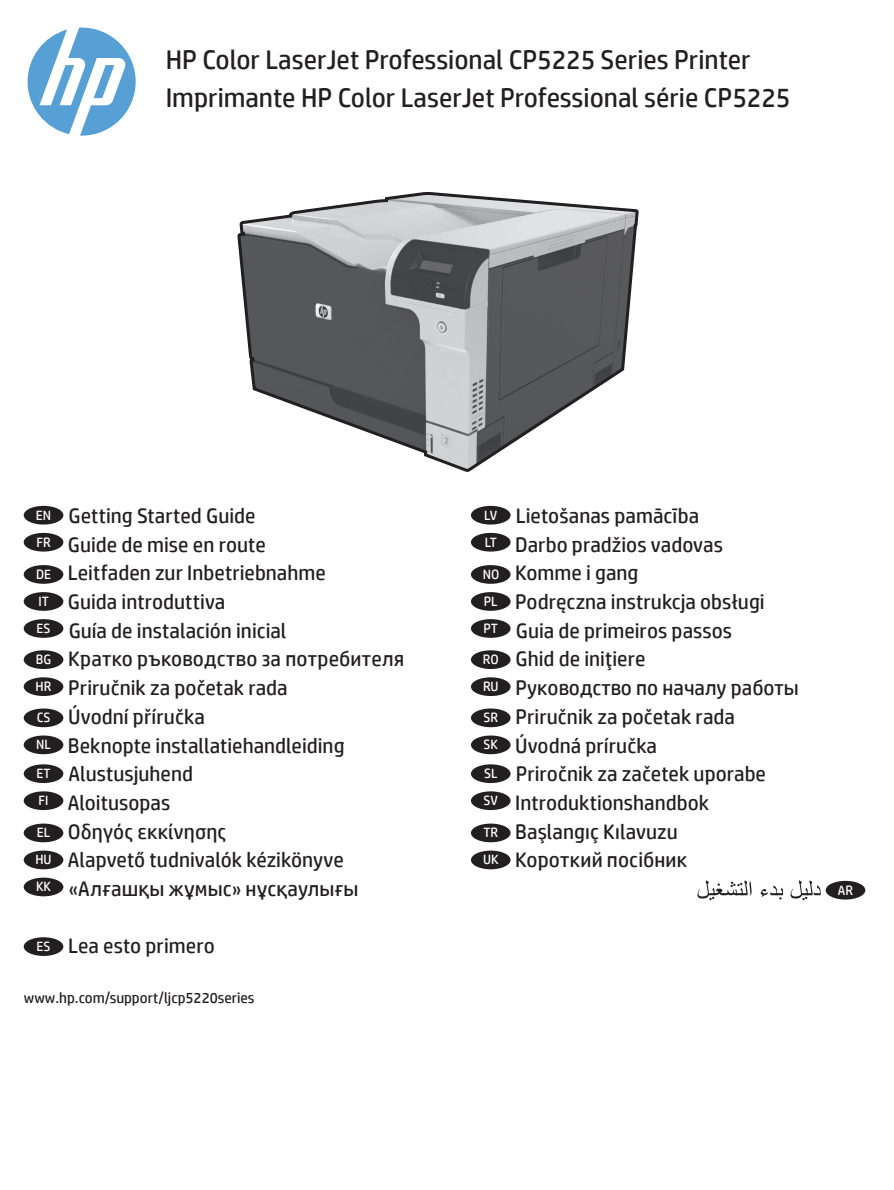
<style>
.page{position:relative;width:894px;height:1190px;background:#fff}
.page>*{position:absolute;margin:0;border:0;box-sizing:border-box;transform-origin:0 0}
.t1{font:27px/37.8px "HP Simplified";color:#231f20}
.t2{font:21px/28.7px "HP Simplified";color:#231f20}
.t3{font:15px "HP Simplified";color:#231f20}
.t4{font:13.5px "HP Simplified";color:#fff}
.s1{font-size:13.5px;color:#fff}
</style>
<div class="page">
<svg style="left:237px;top:192px;width:401px;height:280px"></svg>
<svg style="left:28px;top:28px;width:108px;height:108px"></svg>
<div style="left:24px;top:505px;width:39px;height:19px;background:#231f20;border-radius:50%"></div>
<div style="left:24px;top:532px;width:39px;height:19px;background:#231f20;border-radius:50%"></div>
<div style="left:24px;top:565px;width:39px;height:18px;background:#231f20;border-radius:50%"></div>
<div style="left:24px;top:592px;width:39px;height:18px;background:#231f20;border-radius:50%"></div>
<div style="left:24px;top:619px;width:39px;height:18px;background:#231f20;border-radius:50%"></div>
<div style="left:24px;top:650px;width:39px;height:19px;background:#231f20;border-radius:50%"></div>
<div style="left:24px;top:677px;width:39px;height:19px;background:#231f20;border-radius:50%"></div>
<div style="left:24px;top:708px;width:39px;height:19px;background:#231f20;border-radius:50%"></div>
<div style="left:24px;top:735px;width:39px;height:19px;background:#231f20;border-radius:50%"></div>
<div style="left:24px;top:764px;width:39px;height:18px;background:#231f20;border-radius:50%"></div>
<div style="left:24px;top:791px;width:39px;height:18px;background:#231f20;border-radius:50%"></div>
<div style="left:24px;top:823px;width:39px;height:19px;background:#231f20;border-radius:50%"></div>
<div style="left:24px;top:850px;width:39px;height:19px;background:#231f20;border-radius:50%"></div>
<div style="left:24px;top:877px;width:39px;height:19px;background:#231f20;border-radius:50%"></div>
<div style="left:471px;top:505px;width:39px;height:19px;background:#231f20;border-radius:50%"></div>
<div style="left:471px;top:532px;width:39px;height:19px;background:#231f20;border-radius:50%"></div>
<div style="left:471px;top:565px;width:39px;height:18px;background:#231f20;border-radius:50%"></div>
<div style="left:471px;top:592px;width:39px;height:18px;background:#231f20;border-radius:50%"></div>
<div style="left:471px;top:619px;width:39px;height:18px;background:#231f20;border-radius:50%"></div>
<div style="left:471px;top:650px;width:39px;height:19px;background:#231f20;border-radius:50%"></div>
<div style="left:471px;top:677px;width:39px;height:19px;background:#231f20;border-radius:50%"></div>
<div style="left:471px;top:708px;width:39px;height:19px;background:#231f20;border-radius:50%"></div>
<div style="left:471px;top:735px;width:39px;height:19px;background:#231f20;border-radius:50%"></div>
<div style="left:471px;top:764px;width:39px;height:18px;background:#231f20;border-radius:50%"></div>
<div style="left:471px;top:791px;width:39px;height:18px;background:#231f20;border-radius:50%"></div>
<div style="left:471px;top:823px;width:39px;height:19px;background:#231f20;border-radius:50%"></div>
<div style="left:471px;top:850px;width:39px;height:19px;background:#231f20;border-radius:50%"></div>
<div style="left:825px;top:880px;width:40px;height:19px;background:#231f20;border-radius:50%"></div>
<svg style="left:790px;top:880px;width:30px;height:20px"></svg>
<svg style="left:760px;top:885px;width:22px;height:14px"></svg>
<svg style="left:697px;top:880px;width:54px;height:20px"></svg>
<div style="left:24px;top:937px;width:39px;height:18px;background:#231f20;border-radius:50%"></div>
<p class="t1" style="left:166px;top:41px;width:626px">HP Color LaserJet Professional CP5225 Series Printer<br>Imprimante HP Color LaserJet Professional série CP5225</p>
<p class="t2" style="left:35px;top:501px;width:370px"><sup>EN</sup> Getting Started Guide<br><sup>FR</sup> Guide de mise en route<br><span class="s1">DE</span> Leitfaden zur Inbetriebnahme<br><span class="s1">IT</span> Guida introduttiva<br><sup>ES</sup> Guía de instalación inicial<br><span class="s1">BG</span> Кратко ръководство за потребителя<br><sup>HR</sup> Priručnik za početak rada<br><span class="s1">CS</span> Úvodní příručka<br><sup>NL</sup> Beknopte installatiehandleiding<br><sup>ET</sup> Alustusjuhend<br><sup>FI</sup> Aloitusopas<br><span class="s1">EL</span> Οδηγός εκκίνησης<br><span class="s1">HU</span> Alapvető tudnivalók kézikönyve<br><sup>KK</sup> «Алғашқы жұмыс» нұсқаулығы</p>
<p class="t2" style="left:482px;top:501px;width:317px"><sup>LV</sup> Lietošanas pamācība<br><sup>LT</sup> Darbo pradžios vadovas<br><span class="s1">NO</span> Komme i gang<br><span class="s1">PL</span> Podręczna instrukcja obsługi<br><sup>PT</sup> Guia de primeiros passos<br><span class="s1">RO</span> Ghid de iniţiere<br><sup>RU</sup> Руководство по началу работы<br><span class="s1">SR</span> Priručnik za početak rada<br><sup>SK</sup> Úvodná príručka<br><sup>SL</sup> Priročnik za začetek uporabe<br><sup>SV</sup> Introduktionshandbok<br><span class="s1">TR</span> Başlangıç Kılavuzu<br><span class="s1">UK</span> Короткий посібник</p>
<p class="t2" style="left:37px;top:931px;width:179px"><span class="s1">ES</span> Lea esto primero</p>
<p class="t3" style="left:24px;top:987px;width:232px">www.hp.com/support/ljcp5220series</p>
<p class="t4" style="left:837px;top:880px;width:17px">AR</p>
</div>
